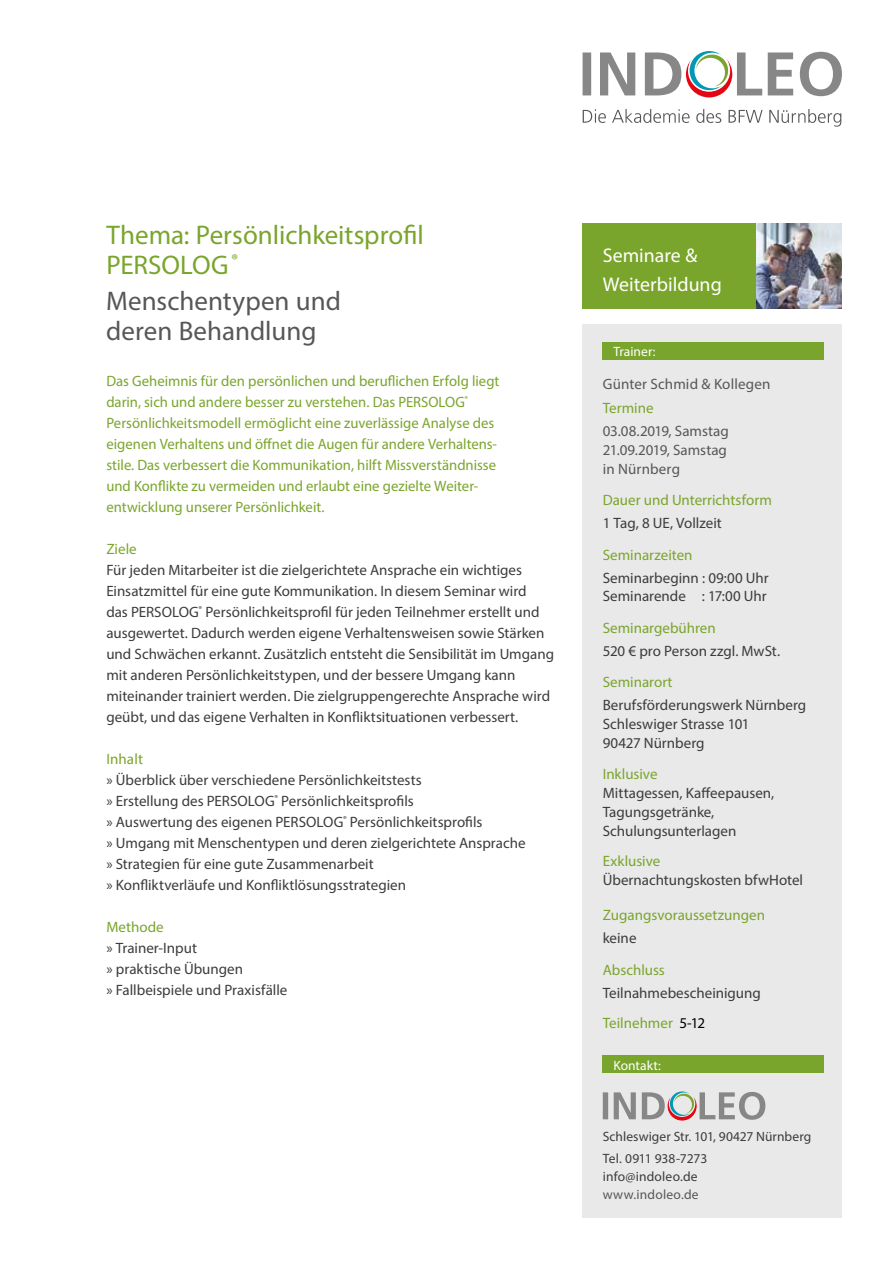
<style>
.page{position:relative;width:893px;height:1263px;background:#fff}
.page>*{position:absolute;margin:0;border:0;box-sizing:border-box;transform-origin:0 0}
.t1{font:27px/30px "Myriad Pro";color:#7aa52c}
.t2{font:27px/30px "Myriad Pro";color:#575756}
.t3{font:19.8px/28.8px "Myriad Pro";color:#fff}
.t4{font:15px/21px "Myriad Pro";color:#3c3c3b}
.t5{font:15px/21px "Myriad Pro";color:#7aa52c}
.t6{font:15px/18.8px "Myriad Pro";letter-spacing:.005em;color:#575756;text-align:justify}
.t7{font:13.5px/22.2px "Myriad Pro";letter-spacing:.005em;color:#3c3c3b}
.t8{font:13.5px "Myriad Pro";letter-spacing:.005em;color:#fff}
.t9{font:13.5px "Myriad Pro";letter-spacing:.015em;color:#575756}
.s1{color:#7aa52c}
.s2{color:#000}
</style>
<div class="page">
<div style="left:583px;top:223px;width:259px;height:85px;background:#7aa52c"></div>
<img style="left:757px;top:223px;width:85px;height:85px">
<div style="left:583px;top:324px;width:259px;height:893px;background:#e9e9e9"></div>
<div style="left:603px;top:1056px;width:221px;height:17px;background:#7aa52c"></div>
<svg style="left:603px;top:1091px;width:162px;height:29px"></svg>
<div style="left:603px;top:342px;width:221px;height:17px;background:#7aa52c"></div>
<svg style="left:583px;top:51px;width:259px;height:46px"></svg>
<svg style="left:583px;top:109px;width:258px;height:18px"></svg>
<h1 class="t1" style="left:106px;top:219px;width:319px">Thema: Persönlichkeitsprofil<br>PERSOLOG <sup>®</sup></h1>
<h1 class="t2" style="left:106px;top:286px;width:236px">Menschentypen und deren Behandlung</h1>
<p class="t5" style="left:106px;top:370px;width:395px">Das Geheimnis für den persönlichen und beruflichen Erfolg liegt darin, sich und andere besser zu verstehen. Das PERSOLOG<sup>® </sup>Persönlichkeitsmodell ermöglicht eine zuverlässige Analyse des eigenen Verhaltens und öffnet die Augen für andere Verhaltens&shy;stile. Das verbessert die Kommunikation, hilft Missverständnisse und Konflikte zu vermeiden und erlaubt eine gezielte Weiter&shy;entwicklung unserer Persönlichkeit.</p>
<p class="t5" style="left:106px;top:538px;width:32px">Ziele</p>
<p class="t4" style="left:106px;top:559px;width:449px">Für jeden Mitarbeiter ist die zielgerichtete Ansprache ein wichtiges Einsatzmittel für eine gute Kommunikation. In diesem Seminar wird<br>das PERSOLOG<sup>®</sup> Persönlichkeitsprofil für jeden Teilnehmer erstellt und ausgewertet. Dadurch werden eigene Verhaltensweisen sowie Stärken und Schwächen erkannt. Zusätzlich entsteht die Sensibilität im Umgang mit anderen Persönlichkeitstypen, und der bessere Umgang kann miteinander trainiert werden. Die zielgruppengerechte Ansprache wird geübt, und das eigene Verhalten in Konfliktsituationen verbessert.</p>
<p class="t5" style="left:106px;top:748px;width:38px">Inhalt</p>
<p class="t4" style="left:106px;top:769px;width:421px">» Überblick über verschiedene Persönlichkeitstests<br>» Erstellung des PERSOLOG<sup>®</sup> Persönlichkeitsprofils<br>» Auswertung des eigenen PERSOLOG<sup>®</sup> Persönlichkeitsprofils<br>» Umgang mit Menschentypen und deren zielgerichtete Ansprache » Strategien für eine gute Zusammenarbeit<br>» Konfliktverläufe und Konfliktlösungsstrategien</p>
<p class="t5" style="left:106px;top:916px;width:59px">Methode</p>
<p class="t4" style="left:106px;top:937px;width:183px">» Trainer-Input<br>» praktische Übungen<br>» Fallbeispiele und Praxisfälle</p>
<h2 class="t3" style="left:603px;top:241px;width:121px">Seminare &amp;<br>Weiterbildung</h2>
<p class="t8" style="left:613px;top:343px;width:44px">Trainer:</p>
<p class="t6" style="left:603px;top:374px;width:169px">Günter Schmid &amp; Kollegen</p>
<p class="t5" style="left:603px;top:397px;width:52px">Termine</p>
<p class="t6" style="left:603px;top:421px;width:127px">03.08.2019, Samstag 21.09.2019, Samstag in Nürnberg</p>
<p class="t5" style="left:603px;top:489px;width:171px">Dauer und Unterrichtsform</p>
<p class="t4" style="left:603px;top:512px;width:121px">1 Tag, 8 UE, Vollzeit</p>
<p class="t5" style="left:603px;top:544px;width:91px">Seminarzeiten</p>
<p class="t4" style="left:603px;top:568px;width:167px;line-height:18.8px">Seminarbeginn : 09:00 Uhr<br>Seminarende : 17:00 Uhr</p>
<p class="t5" style="left:603px;top:617px;width:115px">Seminargebühren</p>
<p class="t4" style="left:603px;top:640px;width:179px">520 € pro Person zzgl. MwSt.</p>
<p class="t5" style="left:603px;top:672px;width:71px">Seminarort</p>
<p class="t4" style="left:603px;top:696px;width:205px;line-height:18.8px">Berufsförderungswerk Nürnberg<br>Schleswiger Strasse 101<br>90427 Nürnberg</p>
<p class="t5" style="left:603px;top:764px;width:56px">Inklusive</p>
<p class="t4" style="left:603px;top:783px;width:173px;line-height:18.8px">Mittagessen, Kaffeepausen,<br>Tagungsgetränke,<br>Schulungsunterlagen</p>
<p class="t5" style="left:603px;top:851px;width:59px">Exklusive</p>
<p class="t4" style="left:603px;top:869px;width:202px">Übernachtungskosten bfwHotel</p>
<p class="t5" style="left:603px;top:904px;width:164px">Zugangsvoraussetzungen</p>
<p class="t4" style="left:603px;top:927px;width:35px">keine</p>
<p class="t5" style="left:603px;top:959px;width:64px">Abschluss</p>
<p class="t4" style="left:603px;top:977px;width:160px;line-height:30.8px">Teilnahmebescheinigung<br><span class="s1">Teilnehmer</span> <span class="s2">5-12</span></p>
<p class="t8" style="left:613px;top:1057px;width:49px">Kontakt:</p>
<p class="t7" style="left:603px;top:1125px;width:210px">Schleswiger Str. 101, 90427 Nürnberg<br>Tel. 0911 938-7273</p>
<p class="t7" style="left:603px;top:1165px;width:96px">info@indoleo.de</p>
<p class="t9" style="left:603px;top:1186px;width:97px">www.indoleo.de</p>
</div>
